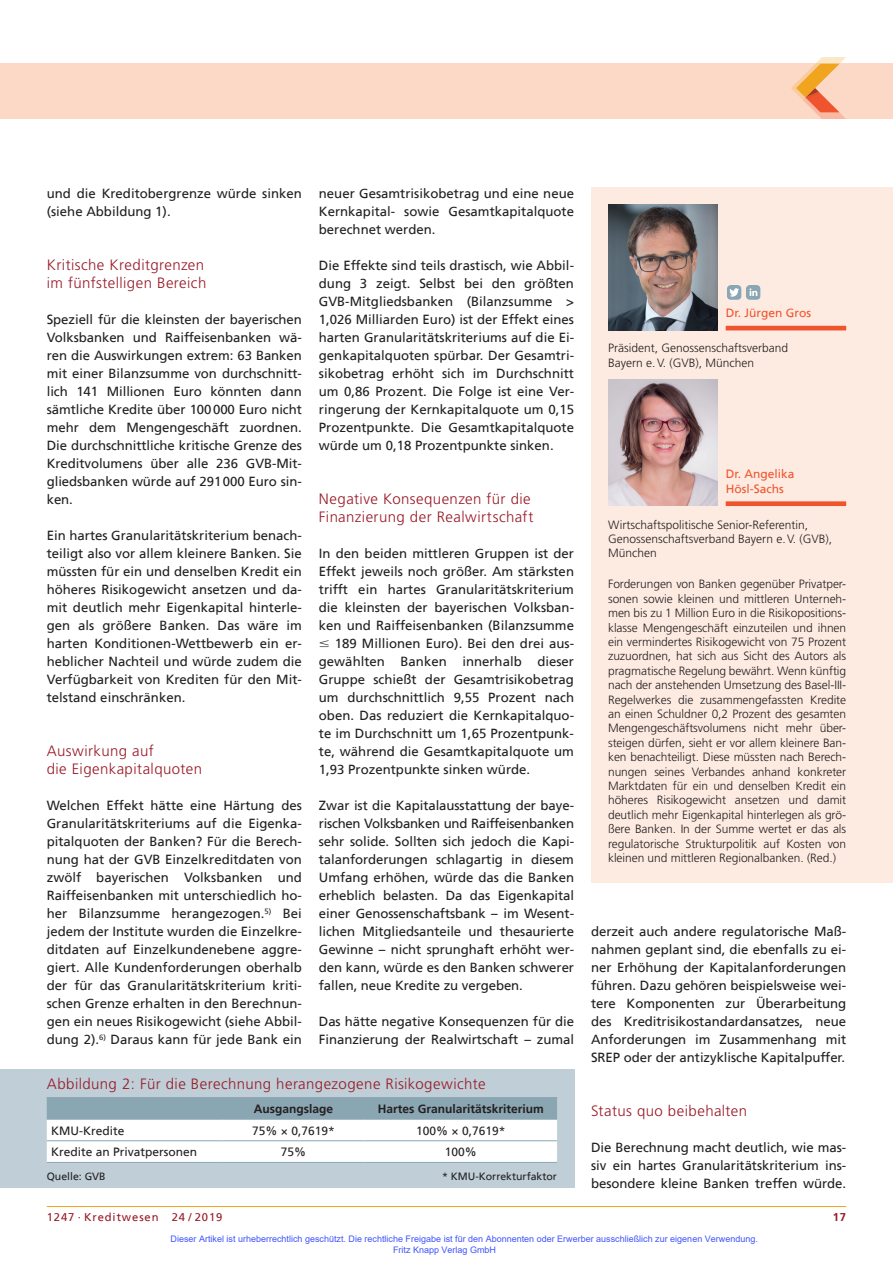
<style>
.page{position:relative;width:893px;height:1263px;background:#fff}
.page>*{position:absolute;margin:0;border:0;box-sizing:border-box;transform-origin:0 0}
.t1{font:300 15px/18px "Frutiger";letter-spacing:.025em;color:#981a26}
.t2{font:13.2px/18px "Frutiger";color:#231f20;text-align:justify}
.t3{font:300 12px/14.4px "Frutiger";color:#231f20}
.t4{font:12px "Frutiger";color:#231f20}
.t5{font:700 12px "Frutiger";color:#231f20}
.t6{font:12px/14.4px "Frutiger";color:#f0542e}
.t7{font:11.25px "Frutiger";letter-spacing:.08em;color:#981a26}
.t8{font:700 11.25px "Frutiger";color:#981a26}
.t9{font:10.5px "Frutiger";color:#231f20}
.t10{font:9px/10.8px "Arial";color:#4054ff}
</style>
<div class="page">
<hr style="left:47px;top:1206px;width:799px;height:1px;background:#f1a31e">
<div style="left:0;top:64px;width:893px;height:55px;background:#fcd9c7"></div>
<svg style="left:791px;top:57px;width:55px;height:62px"></svg>
<div style="left:591px;top:187px;width:302px;height:695px;background:#fdebe1"></div>
<img style="left:608px;top:204px;width:109px;height:126px">
<hr style="left:726px;top:326px;width:120px;height:4px;background:#f0542e">
<img style="left:608px;top:380px;width:109px;height:126px">
<div style="left:726px;top:501px;width:120px;height:5px;background:#f0542e"></div>
<div style="left:0;top:1069px;width:574px;height:119px;background:#bfced7"></div>
<svg style="left:47px;top:1098px;width:510px;height:64px;background:#d6e0e4"></svg>
<hr style="left:47px;top:1097px;width:176px;height:1px;background:#8ba6b3">
<hr style="left:223px;top:1097px;width:141px;height:1px;background:#8ba6b3">
<hr style="left:364px;top:1097px;width:193px;height:1px;background:#8ba6b3">
<hr style="left:47px;top:1119px;width:176px;height:1px;background:#8ba6b3">
<hr style="left:223px;top:1119px;width:141px;height:1px;background:#8ba6b3">
<hr style="left:364px;top:1119px;width:193px;height:1px;background:#8ba6b3">
<hr style="left:47px;top:1140px;width:176px;height:1px;background:#8ba6b3">
<hr style="left:223px;top:1140px;width:141px;height:1px;background:#8ba6b3">
<hr style="left:364px;top:1140px;width:193px;height:1px;background:#8ba6b3">
<hr style="left:47px;top:1162px;width:176px;height:1px;background:#8ba6b3">
<hr style="left:223px;top:1162px;width:141px;height:1px;background:#8ba6b3">
<hr style="left:364px;top:1162px;width:193px;height:1px;background:#8ba6b3">
<svg style="left:727px;top:285px;width:34px;height:15px"></svg>
<p class="t2" style="left:47px;top:185px;width:257px">und die Kreditobergrenze würde sinken (siehe Abbildung 1).</p>
<p class="t1" style="left:47px;top:256px;width:161px">Kritische Kreditgrenzen im fünfstelligen Bereich</p>
<p class="t2" style="left:47px;top:311px;width:257px">Speziell für die kleinsten der bayerischen Volksbanken und Raiffeisenbanken wä&shy;ren die Auswirkungen extrem: 63 Banken mit einer Bilanzsumme von durchschnitt&shy;lich 141 Millionen Euro könnten dann sämtliche Kredite über 100000 Euro nicht mehr dem Mengengeschäft zuordnen.<br>Die durchschnittliche kritische Grenze des Kreditvolumens über alle 236 GVB-Mit&shy;gliedsbanken würde auf 291000 Euro sin&shy;ken.</p>
<p class="t2" style="left:47px;top:527px;width:257px">Ein hartes Granularitätskriterium benach&shy;teiligt also vor allem kleinere Banken. Sie müssten für ein und denselben Kredit ein höheres Risikogewicht ansetzen und da&shy;mit deutlich mehr Eigenkapital hinterle&shy;gen als größere Banken. Das wäre im harten Konditionen-Wettbewerb ein er&shy;heblicher Nachteil und würde zudem die Verfügbarkeit von Krediten für den Mit&shy;telstand einschränken.</p>
<p class="t1" style="left:47px;top:742px;width:157px">Auswirkung auf<br>die Eigenkapitalquoten</p>
<p class="t2" style="left:47px;top:797px;width:257px">Welchen Effekt hätte eine Härtung des Granularitätskriteriums auf die Eigenka&shy;pitalquoten der Banken? Für die Berech&shy;nung hat der GVB Einzelkreditdaten von zwölf bayerischen Volksbanken und Raiffeisenbanken mit unterschiedlich ho&shy;her Bilanzsumme herangezogen.<sup>5)</sup> Bei jedem der Institute wurden die Einzelkre&shy;ditdaten auf Einzelkundenebene aggre&shy;giert. Alle Kundenforderungen oberhalb der für das Granularitätskriterium kriti&shy;schen Grenze erhalten in den Berechnun&shy;gen ein neues Risikogewicht (siehe Abbil&shy;dung 2).<sup>6)</sup> Daraus kann für jede Bank ein</p>
<p class="t2" style="left:319px;top:185px;width:257px">neuer Gesamtrisikobetrag und eine neue Kernkapital- sowie Gesamtkapitalquote berechnet werden.</p>
<p class="t2" style="left:319px;top:257px;width:257px">Die Effekte sind teils drastisch, wie Abbil&shy;dung 3 zeigt. Selbst bei den größten GVB-Mitgliedsbanken (Bilanzsumme &gt; 1,026 Milliarden Euro) ist der Effekt eines harten Granularitätskriteriums auf die Ei&shy;genkapitalquoten spürbar. Der Gesamtri&shy;sikobetrag erhöht sich im Durchschnitt um 0,86 Prozent. Die Folge ist eine Ver&shy;ringerung der Kernkapitalquote um 0,15<br>Prozentpunkte. Die Gesamtkapitalquote würde um 0,18 Prozentpunkte sinken.</p>
<p class="t1" style="left:319px;top:490px;width:216px">Negative Konsequenzen für die<br>Finanzierung der Realwirtschaft</p>
<p class="t2" style="left:319px;top:545px;width:257px">In den beiden mittleren Gruppen ist der</p>
<p class="t2" style="left:319px;top:563px;width:257px">Effekt jeweils noch größer. Am stärksten</p>
<p class="t2" style="left:319px;top:581px;width:257px">trifft ein hartes Granularitätskriterium</p>
<p class="t2" style="left:319px;top:599px;width:257px">die kleinsten der bayerischen Volksban-</p>
<p class="t2" style="left:319px;top:617px;width:257px">ken und Raiffeisenbanken (Bilanzsumme</p>
<p class="t2" style="left:335px;top:635px;width:241px">189 Millionen Euro). Bei den drei aus-</p>
<p class="t2" style="left:319px;top:653px;width:257px">gewählten Banken innerhalb dieser</p>
<p class="t2" style="left:319px;top:671px;width:257px">Gruppe schießt der Gesamtrisikobetrag</p>
<p class="t2" style="left:319px;top:689px;width:257px">um durchschnittlich 9,55 Prozent nach</p>
<p class="t2" style="left:319px;top:707px;width:257px">oben. Das reduziert die Kernkapitalquo-</p>
<p class="t2" style="left:319px;top:725px;width:257px">te im Durchschnitt um 1,65 Prozentpunk-</p>
<p class="t2" style="left:319px;top:743px;width:257px">te, während die Gesamtkapitalquote um</p>
<p class="t2" style="left:319px;top:761px;width:213px">1,93 Prozentpunkte sinken würde.</p>
<p class="t2" style="left:319px;top:797px;width:257px">Zwar ist die Kapitalausstattung der baye&shy;rischen Volksbanken und Raiffeisenbanken sehr solide. Sollten sich jedoch die Kapi&shy;talanforderungen schlagartig in diesem Umfang erhöhen, würde das die Banken erheblich belasten. Da das Eigenkapital einer Genossenschaftsbank – im Wesent&shy;lichen Mitgliedsanteile und thesaurierte Gewinne – nicht sprunghaft erhöht wer&shy;den kann, würde es den Banken schwerer fallen, neue Kredite zu vergeben.</p>
<p class="t2" style="left:319px;top:1013px;width:257px">Das hätte negative Konsequenzen für die<br>Finanzierung der Realwirtschaft – zumal</p>
<p class="t1" style="left:47px;top:1075px;width:440px">Abbildung 2: Für die Berechnung herangezogene Risikogewichte</p>
<p class="t5" style="left:254px;top:1103px;width:81px">Ausgangslage</p>
<p class="t5" style="left:378px;top:1103px;width:168px">Hartes Granularitätskriterium</p>
<p class="t4" style="left:51px;top:1125px;width:75px">KMU-Kredite</p>
<p class="t4" style="left:252px;top:1125px;width:84px">75% × 0,7619*</p>
<p class="t4" style="left:416px;top:1125px;width:91px">100% × 0,7619*</p>
<p class="t4" style="left:51px;top:1146px;width:148px">Kredite an Privatpersonen</p>
<p class="t4" style="left:281px;top:1146px;width:27px">75%</p>
<p class="t4" style="left:445px;top:1146px;width:34px">100%</p>
<p class="t9" style="left:47px;top:1171px;width:60px">Quelle: GVB</p>
<p class="t9" style="left:442px;top:1171px;width:116px">* KMU-Korrekturfaktor</p>
<p class="t6" style="left:726px;top:307px;width:87px">Dr. Jürgen Gros</p>
<p class="t3" style="left:608px;top:341px;width:182px">Präsident, Genossenschaftsverband<br>Bayern e.V. (GVB), München</p>
<p class="t6" style="left:726px;top:468px;width:70px">Dr. Angelika<br>Hösl-Sachs</p>
<p class="t3" style="left:608px;top:517px;width:226px">Wirtschaftspolitische Senior-Referentin,<br>Genossenschaftsverband Bayern e.V. (GVB),<br>München</p>
<p class="t3" style="left:608px;top:577px;width:240px;text-align:justify">Forderungen von Banken gegenüber Privatper&shy;sonen sowie kleinen und mittleren Unterneh&shy;men bis zu 1 Million Euro in die Risikopositions&shy;klasse Mengengeschäft einzuteilen und ihnen ein vermindertes Risikogewicht von 75 Prozent zuzuordnen, hat sich aus Sicht des Autors als pragmatische Regelung bewährt. Wenn künftig nach der anstehenden Umsetzung des Basel-III-Regelwerkes die zusammengefassten Kredite an einen Schuldner 0,2 Prozent des gesamten Mengengeschäftsvolumens nicht mehr über&shy;steigen dürfen, sieht er vor allem kleinere Ban&shy;ken benachteiligt. Diese müssten nach Berech&shy;nungen seines Verbandes anhand konkreter Marktdaten für ein und denselben Kredit ein höheres Risikogewicht ansetzen und damit deutlich mehr Eigenkapital hinterlegen als grö&shy;ßere Banken. In der Summe wertet er das als regulatorische Strukturpolitik auf Kosten von kleinen und mittleren Regionalbanken. (Red.)</p>
<p class="t2" style="left:591px;top:923px;width:257px">derzeit auch andere regulatorische Maß&shy;nahmen geplant sind, die ebenfalls zu ei&shy;ner Erhöhung der Kapitalanforderungen führen. Dazu gehören beispielsweise wei&shy;tere Komponenten zur Überarbeitung des Kreditrisikostandardansatzes, neue Anforderungen im Zusammenhang mit SREP oder der antizyklische Kapitalpuffer.</p>
<p class="t1" style="left:591px;top:1102px;width:158px">Status quo beibehalten</p>
<p class="t2" style="left:591px;top:1139px;width:257px">Die Berechnung macht deutlich, wie mas&shy;siv ein hartes Granularitätskriterium ins&shy;besondere kleine Banken treffen würde.</p>
<p class="t7" style="left:47px;top:1211px;width:177px">1247 · Kreditwesen 24 / 2019</p>
<p class="t8" style="left:833px;top:1211px;width:15px">17</p>
<p class="t10" style="left:393px;top:1233px;width:366px;text-indent:-223px">Dieser Artikel ist urheberrechtlich geschützt. Die rechtliche Freigabe ist für den Abonnenten oder Erwerber ausschließlich zur eigenen Verwendung.<br>Fritz Knapp Verlag GmbH</p>
</div>
